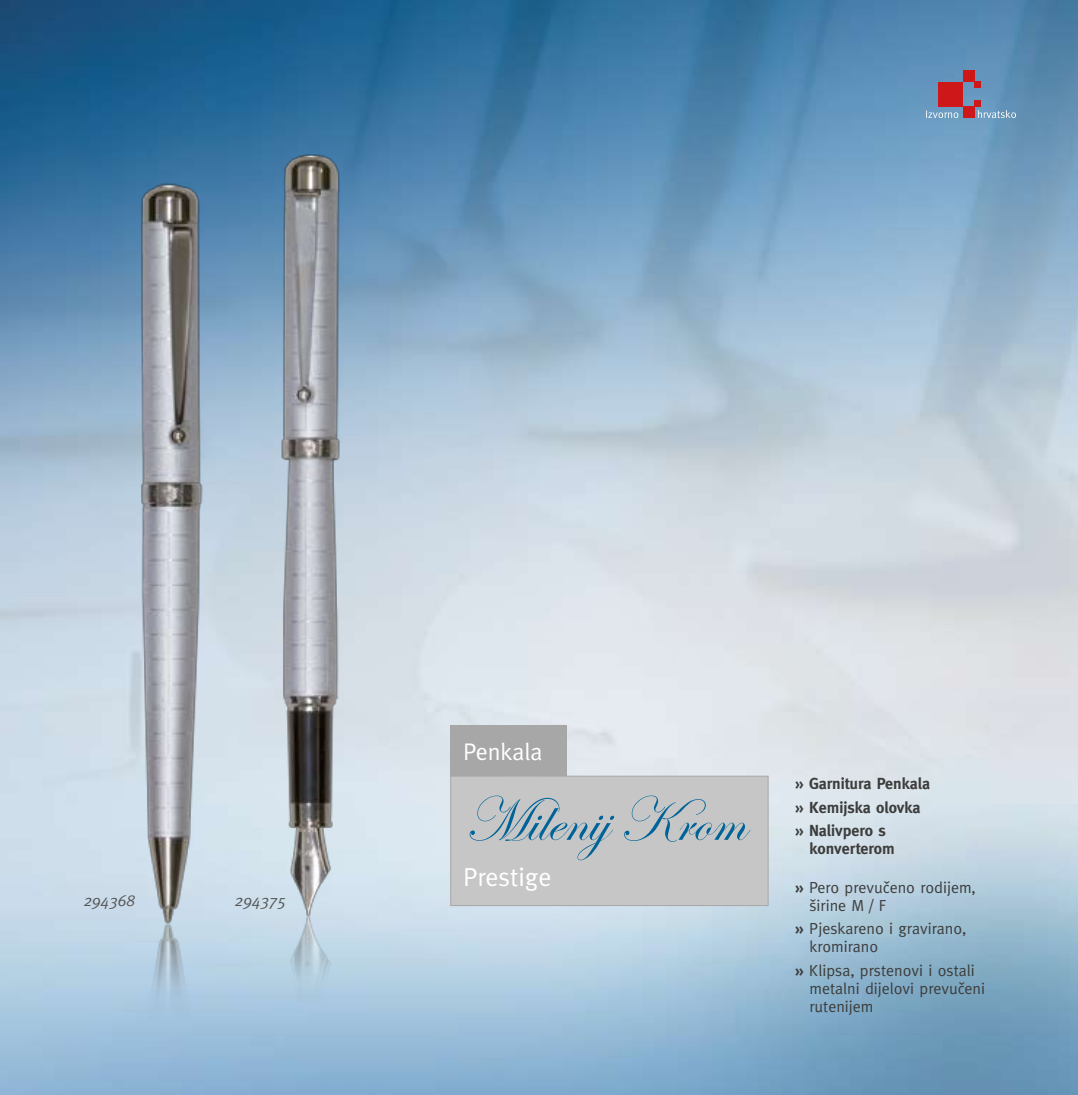
<style>
.page{position:relative;width:1078px;height:1095px;background:#fff}
.page>*{position:absolute;margin:0;border:0;box-sizing:border-box;transform-origin:0 0}
.t1{font:63.2px "Edwardian Script ITC";color:#006398}
.t2{font:26px "Meta";color:#fff}
.t3{font:24px "Meta";color:#fff}
.t4{font:16px/18px "Meta";color:#3d3d3c}
.t5{font:700 16px/23.6px "Meta";color:#3d3d3c}
.t6{font:italic 16px "Meta";color:#575756}
.s1{font-weight:700}
</style>
<div class="page">
<img style="left:0;top:0;width:1077px;height:1094px">
<img style="left:57px;top:166px;width:205px;height:853px">
<img style="left:182px;top:147px;width:265px;height:854px">
<div style="left:938px;top:82px;width:24px;height:24px;background:#cd1719"></div>
<div style="left:962px;top:106px;width:12px;height:12px;background:#cd1719"></div>
<div style="left:974px;top:100px;width:6px;height:7px;background:#cd1719"></div>
<div style="left:962px;top:70px;width:12px;height:12px;background:#cd1719"></div>
<svg style="left:974px;top:82px;width:6px;height:6px"></svg>
<svg style="left:925px;top:110px;width:90px;height:8px"></svg>
<div style="left:450px;top:725px;width:116px;height:50px;background:#a8a7a7"></div>
<div style="left:449px;top:775px;width:319px;height:130px;background:#c6c6c6;border:1px solid #a8a7a7"></div>
<p class="t6" style="left:84px;top:890px;width:53px">294368</p>
<p class="t6" style="left:235px;top:890px;width:53px">294375</p>
<h3 class="t3" style="left:463px;top:737px;width:81px">Penkala</h3>
<h1 class="t1" style="left:464px;top:785px;width:282px">Milenij Krom</h1>
<h2 class="t2" style="left:463px;top:861px;width:90px">Prestige</h2>
<p class="t5" style="left:795px;top:771px;width:136px">≈ Garnitura Penkala ≈ Kemijska olovka ≈ Nalivpero s</p>
<p class="t5" style="left:809px;top:836px;width:87px">konverterom</p>
<p class="t4" style="left:809px;top:877px;width:168px;text-indent:-14px"><span class="s1">≈</span> Pero prevuËeno rodijem, πirine M / F</p>
<p class="t4" style="left:809px;top:919px;width:158px;text-indent:-14px"><span class="s1">≈</span> Pjeskareno i gravirano, kromirano</p>
<p class="t4" style="left:809px;top:961px;width:177px;text-indent:-14px"><span class="s1">≈</span> Klipsa, prstenovi i ostali metalni dijelovi prevuËeni rutenijem</p>
</div>
